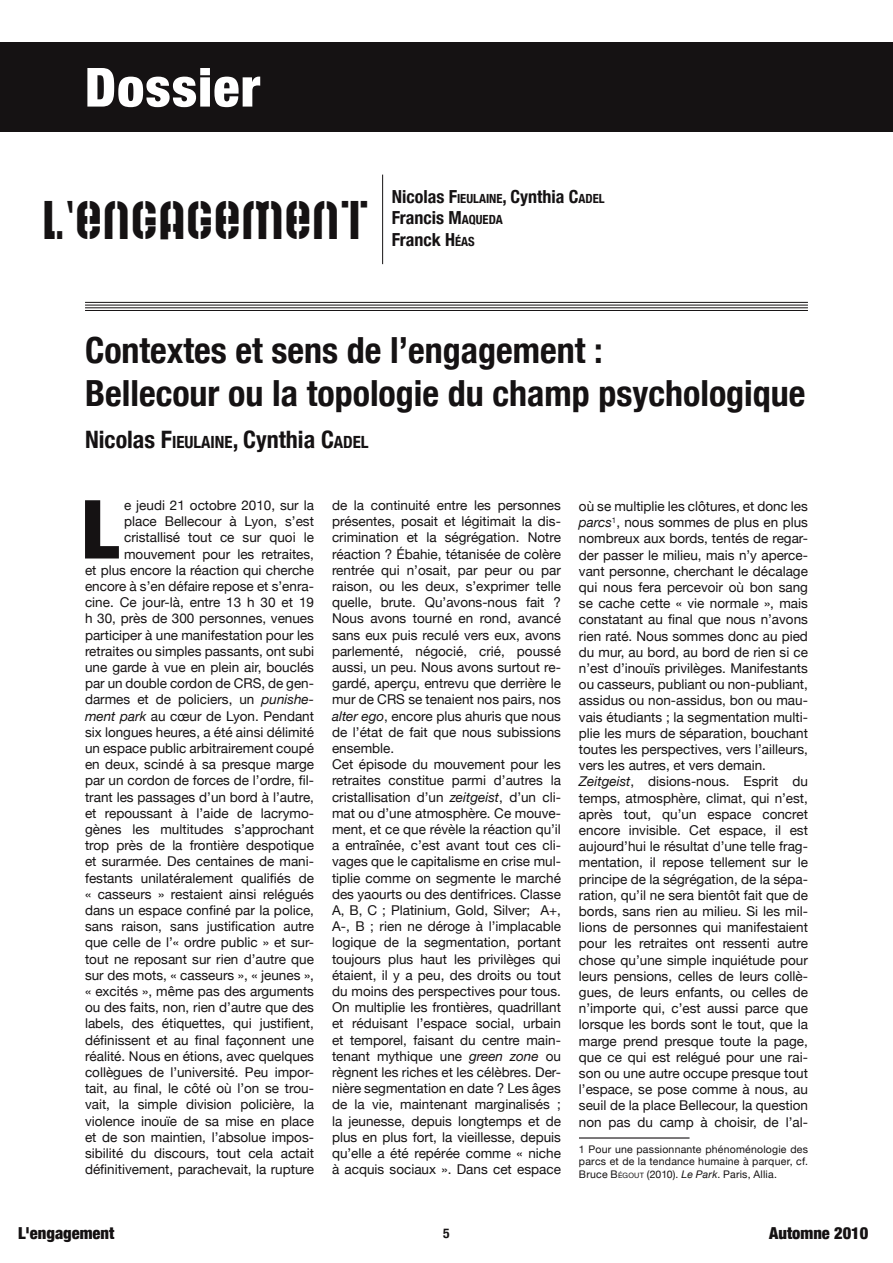
<style>
.page{position:relative;width:893px;height:1263px;background:#fff}
.page>*{position:absolute;margin:0;border:0;box-sizing:border-box;transform-origin:0 0}
.t1{font:900 condensed 81.6px "Helvetica Neue";color:#151213}
.t2{font:900 condensed 54px "Helvetica Neue";letter-spacing:.025em;color:#fff}
.t3{font:42px "Mute Fruit";color:#151213}
.t4{font:700 condensed 36px/43.2px "Helvetica Neue";color:#151213}
.t5{font:700 condensed 24px "Helvetica Neue";color:#151213}
.t6{font:700 condensed 18px/21.6px "Helvetica Neue";color:#151213}
.t7{font:900 condensed 16.5px "Helvetica Neue";color:#151213}
.t8{font:13.5px/16.2px "Helvetica Neue";color:#151213}
.t9{font:700 condensed 13.5px "Helvetica Neue";color:#151213}
.t10{font:10.5px/12.6px "Helvetica Neue";letter-spacing:.02em;color:#151213;text-align:justify}
.s1{font-style:inherit}
.s2{font-size:12.6px}
.s3{font-size:16.8px}
.s4{font-style:italic}
.s5{font-size:7.35px}
</style>
<div class="page">
<hr style="left:579px;top:1137px;width:110px;height:1px;background:#151213">
<div style="left:0;top:43px;width:893px;height:89px;background:#151213"></div>
<hr style="left:85px;top:302px;width:723px;height:1px;background:#151213">
<hr style="left:85px;top:305px;width:723px;height:1px;background:#151213">
<hr style="left:85px;top:307px;width:723px;height:1px;background:#151213">
<hr style="left:85px;top:310px;width:723px;height:1px;background:#151213">
<hr style="left:382px;top:175px;width:1px;height:89px;background:#151213">
<h2 class="t2" style="left:85px;top:54px;width:176px">Dossier</h2>
<h3 class="t3" style="left:42px;top:187px;width:329px">L'ENGAGEMENT</h3>
<h3 class="t6" style="left:392px;top:185px;width:214px">Nicolas <span class="s1">F</span><span class="s2">IEULAINE</span><span class="s1">,</span> Cynthia <span class="s1">C</span><span class="s2">ADEL<br></span>Francis <span class="s1">M</span><span class="s2">AQUEDA<br></span>Franck <span class="s1">H</span><span class="s2">ÉAS</span></h3>
<h3 class="t4" style="left:85px;top:328px;width:722px">Contextes et sens de l’engagement :<br>Bellecour ou la topologie du champ psychologique</h3>
<h3 class="t5" style="left:85px;top:425px;width:285px">Nicolas <span class="s1">F</span><span class="s3">IEULAINE</span><span class="s1">,</span> Cynthia <span class="s1">C</span><span class="s3">ADEL</span></h3>
<p class="t8" style="left:85px;top:497px;width:230px;text-align:right">e jeudi 21 octobre 2010, sur la<br>place Bellecour à Lyon, s’est cristallisé tout ce sur quoi le mouvement pour les retraites,<br>et plus encore la réaction qui cherche encore à s’en défaire repose et s’enra&shy;cine. Ce jour-là, entre 13 h 30 et 19 h 30, près de 300 personnes, venues participer à une manifestation pour les retraites ou simples passants, ont subi une garde à vue en plein air, bouclés par un double cordon de CRS, de gen&shy;darmes et de policiers, un <span class="s4">punishe&shy;ment park</span> au cœur de Lyon. Pendant six longues heures, a été ainsi délimité un espace public arbitrairement coupé en deux, scindé à sa presque marge par un cordon de forces de l’ordre, fil&shy;trant les passages d’un bord à l’autre, et repoussant à l’aide de lacrymo&shy;gènes les multitudes s’approchant trop près de la frontière despotique et surarmée. Des centaines de mani&shy;festants unilatéralement qualifiés de « casseurs » restaient ainsi relégués dans un espace confiné par la police, sans raison, sans justification autre que celle de l’« ordre public » et sur&shy;tout ne reposant sur rien d’autre que sur des mots, « casseurs », « jeunes », « excités », même pas des arguments ou des faits, non, rien d’autre que des labels, des étiquettes, qui justifient, définissent et au final façonnent une réalité. Nous en étions, avec quelques collègues de l’université. Peu impor&shy;tait, au final, le côté où l’on se trou&shy;vait, la simple division policière, la violence inouïe de sa mise en place et de son maintien, l’absolue impos&shy;sibilité du discours, tout cela actait définitivement, parachevait, la rupture</p>
<p class="t8" style="left:332px;top:497px;width:230px">de la continuité entre les personnes présentes, posait et légitimait la dis&shy;crimination et la ségrégation. Notre réaction ? Ébahie, tétanisée de colère rentrée qui n’osait, par peur ou par raison, ou les deux, s’exprimer telle quelle, brute. Qu’avons-nous fait ?<br>Nous avons tourné en rond, avancé sans eux puis reculé vers eux, avons parlementé, négocié, crié, poussé aussi, un peu. Nous avons surtout re&shy;gardé, aperçu, entrevu que derrière le mur de CRS se tenaient nos pairs, nos <span class="s4">alter ego</span>, encore plus ahuris que nous de l’état de fait que nous subissions ensemble.<br>Cet épisode du mouvement pour les retraites constitue parmi d’autres la cristallisation d’un <span class="s4">zeitgeist</span>, d’un cli&shy;mat ou d’une atmosphère. Ce mouve&shy;ment, et ce que révèle la réaction qu’il a entraînée, c’est avant tout ces cli&shy;vages que le capitalisme en crise mul&shy;tiplie comme on segmente le marché des yaourts ou des dentifrices. Classe A, B, C ; Platinium, Gold, Silver; A+, A-, B ; rien ne déroge à l’implacable logique de la segmentation, portant toujours plus haut les privilèges qui étaient, il y a peu, des droits ou tout du moins des perspectives pour tous.<br>On multiplie les frontières, quadrillant et réduisant l’espace social, urbain et temporel, faisant du centre main&shy;tenant mythique une <span class="s4">green zone</span> ou règnent les riches et les célèbres. Der&shy;nière segmentation en date ? Les âges de la vie, maintenant marginalisés ; la jeunesse, depuis longtemps et de plus en plus fort, la vieillesse, depuis qu’elle a été repérée comme « niche à acquis sociaux ». Dans cet espace</p>
<p class="t8" style="left:579px;top:498px;width:230px">où se multiplie les clôtures, et donc les <span class="s4">parcs</span><sup>1</sup>, nous sommes de plus en plus nombreux aux bords, tentés de regar&shy;der passer le milieu, mais n’y aperce&shy;vant personne, cherchant le décalage qui nous fera percevoir où bon sang se cache cette « vie normale », mais constatant au final que nous n’avons rien raté. Nous sommes donc au pied du mur, au bord, au bord de rien si ce n’est d’inouïs privilèges. Manifestants ou casseurs, publiant ou non-publiant, assidus ou non-assidus, bon ou mau&shy;vais étudiants ; la segmentation multi&shy;plie les murs de séparation, bouchant toutes les perspectives, vers l’ailleurs, vers les autres, et vers demain.<br><span class="s4">Zeitgeist</span>, disions-nous. Esprit du temps, atmosphère, climat, qui n’est, après tout, qu’un espace concret encore invisible. Cet espace, il est aujourd’hui le résultat d’une telle frag&shy;mentation, il repose tellement sur le principe de la ségrégation, de la sépa&shy;ration, qu’il ne sera bientôt fait que de bords, sans rien au milieu. Si les mil&shy;lions de personnes qui manifestaient pour les retraites ont ressenti autre chose qu’une simple inquiétude pour leurs pensions, celles de leurs collè&shy;gues, de leurs enfants, ou celles de n’importe qui, c’est aussi parce que lorsque les bords sont le tout, que la marge prend presque toute la page, que ce qui est relégué pour une rai&shy;son ou une autre occupe presque tout l’espace, se pose comme à nous, au seuil de la place Bellecour, la question non pas du camp à choisir, de l’al-</p>
<h1 class="t1" style="left:81px;top:479px;width:39px">L</h1>
<p class="t10" style="left:579px;top:1142px;width:230px">1 Pour une passionnante phénoménologie des parcs et de la tendance humaine à parquer, cf.<br>Bruce <span class="s1">B</span><span class="s5">égout</span> (2010). <span class="s4">Le Park</span>. Paris, Allia.</p>
<p class="t7" style="left:18px;top:1223px;width:98px">L'engagement</p>
<p class="t9" style="left:443px;top:1224px;width:8px">5</p>
<p class="t7" style="left:769px;top:1223px;width:101px">Automne 2010</p>
</div>
